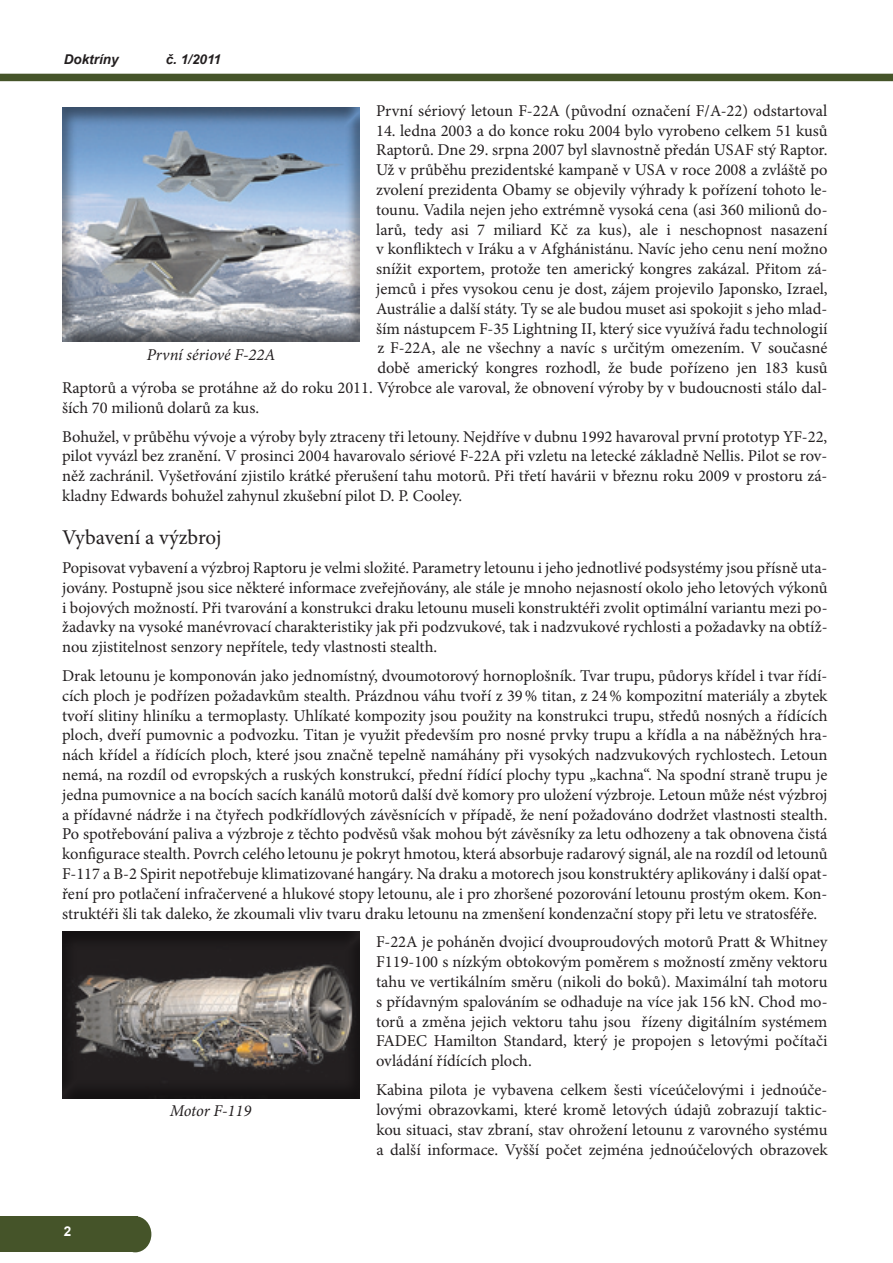
<style>
.page{position:relative;width:893px;height:1263px;background:#fff}
.page>*{position:absolute;margin:0;border:0;box-sizing:border-box;transform-origin:0 0}
.t1{font:21px "Minion Pro";color:#231f20}
.t2{font:16.5px/19.8px "Minion Pro";color:#231f20;text-align:justify}
.t3{font:italic 16.5px "Minion Pro";color:#231f20}
.t4{font:italic 700 13.5px "Arial";color:#231f20}
.t5{font:700 13.5px "Arial";color:#fff}
</style>
<div class="page">
<div style="left:119px;top:1216px;width:32px;height:36px;background:#455429;border-radius:50%"></div>
<div style="left:0;top:1216px;width:137px;height:36px;background:#455429"></div>
<div style="left:0;top:74px;width:893px;height:7px;background:#455429"></div>
<div style="left:61px;top:106px;width:300px;height:237px;background:#231f20;opacity:.5"></div>
<div style="left:61px;top:931px;width:300px;height:168px;background:#231f20;opacity:.5"></div>
<p class="t4" style="left:64px;top:50px;width:56px">Doktríny</p>
<p class="t4" style="left:166px;top:50px;width:57px">č. 1/2011</p>
<p class="t2" style="left:376px;top:101px;width:453px">První sériový letoun F-22A (původní označení F/A-22) odstartoval</p>
<p class="t2" style="left:376px;top:120px;width:453px">14. ledna 2003 a do konce roku 2004 bylo vyrobeno celkem 51 kusů</p>
<p class="t2" style="left:376px;top:140px;width:453px">Raptorů. Dne 29. srpna 2007 byl slavnostně předán USAF stý Raptor.</p>
<p class="t2" style="left:376px;top:160px;width:453px">Už v průběhu prezidentské kampaně v USA v roce 2008 a zvláště po</p>
<p class="t2" style="left:376px;top:180px;width:453px">zvolení prezidenta Obamy se objevily výhrady k pořízení tohoto le-</p>
<p class="t2" style="left:376px;top:200px;width:453px">tounu. Vadila nejen jeho extrémně vysoká cena (asi 360 milionů do-</p>
<p class="t2" style="left:376px;top:219px;width:453px">larů, tedy asi 7 miliard Kč za kus), ale i neschopnost nasazení</p>
<p class="t2" style="left:376px;top:239px;width:453px">v konfliktech v Iráku a v Afghánistánu. Navíc jeho cenu není možno</p>
<p class="t2" style="left:376px;top:259px;width:453px">snížit exportem, protože ten americký kongres zakázal. Přitom zá-</p>
<p class="t2" style="left:376px;top:279px;width:453px">jemců i přes vysokou cenu je dost, zájem projevilo Japonsko, Izrael,</p>
<p class="t2" style="left:376px;top:299px;width:453px">Austrálie a další státy. Ty se ale budou muset asi spokojit s jeho mlad-</p>
<p class="t2" style="left:376px;top:318px;width:453px">ším nástupcem F-35 Lightning II, který sice využívá řadu technologií</p>
<p class="t2" style="left:377px;top:338px;width:452px">z F-22A, ale ne všechny a navíc s určitým omezením. V současné</p>
<p class="t2" style="left:377px;top:358px;width:452px">době americký kongres rozhodl, že bude pořízeno jen 183 kusů</p>
<p class="t2" style="left:62px;top:378px;width:767px">Raptorů a výroba se protáhne až do roku 2011. Výrobce ale varoval, že obnovení výroby by v budoucnosti stálo dal-</p>
<p class="t2" style="left:62px;top:398px;width:199px">ších 70 milionů dolarů za kus.</p>
<p class="t2" style="left:62px;top:426px;width:767px">Bohužel, v průběhu vývoje a výroby byly ztraceny tři letouny. Nejdříve v dubnu 1992 havaroval první prototyp YF-22, pilot vyvázl bez zranění. V prosinci 2004 havarovalo sériové F-22A při vzletu na letecké základně Nellis. Pilot se rov&shy;něž zachránil. Vyšetřování zjistilo krátké přerušení tahu motorů. Při třetí havárii v březnu roku 2009 v prostoru zá&shy;kladny Edwards bohužel zahynul zkušební pilot D. P. Cooley.</p>
<p class="t1" style="left:62px;top:523px;width:161px">Vybavení a výzbroj</p>
<p class="t2" style="left:62px;top:558px;width:767px">Popisovat vybavení a výzbroj Raptoru je velmi složité. Parametry letounu i jeho jednotlivé podsystémy jsou přísně uta&shy;jovány. Postupně jsou sice některé informace zveřejňovány, ale stále je mnoho nejasností okolo jeho letových výkonů i bojových možností. Při tvarování a konstrukci draku letounu museli konstruktéři zvolit optimální variantu mezi po&shy;žadavky na vysoké manévrovací charakteristiky jak při podzvukové, tak i nadzvukové rychlosti a požadavky na obtíž&shy;nou zjistitelnost senzory nepřítele, tedy vlastnosti stealth.</p>
<p class="t2" style="left:62px;top:666px;width:767px">Drak letounu je komponován jako jednomístný, dvoumotorový hornoplošník. Tvar trupu, půdorys křídel i tvar řídí&shy;cích ploch je podřízen požadavkům stealth. Prázdnou váhu tvoří z 39% titan, z 24% kompozitní materiály a zbytek tvoří slitiny hliníku a termoplasty. Uhlíkaté kompozity jsou použity na konstrukci trupu, středů nosných a řídících ploch, dveří pumovnic a podvozku. Titan je využit především pro nosné prvky trupu a křídla a na náběžných hra&shy;nách křídel a řídících ploch, které jsou značně tepelně namáhány při vysokých nadzvukových rychlostech. Letoun nemá, na rozdíl od evropských a ruských konstrukcí, přední řídící plochy typu „kachna“. Na spodní straně trupu je jedna pumovnice a na bocích sacích kanálů motorů další dvě komory pro uložení výzbroje. Letoun může nést výzbroj a přídavné nádrže i na čtyřech podkřídlových závěsnících v případě, že není požadováno dodržet vlastnosti stealth.<br>Po spotřebování paliva a výzbroje z těchto podvěsů však mohou být závěsníky za letu odhozeny a tak obnovena čistá konfigurace stealth. Povrch celého letounu je pokryt hmotou, která absorbuje radarový signál, ale na rozdíl od letounů F-117 a B-2 Spirit nepotřebuje klimatizované hangáry. Na draku a motorech jsou konstruktéry aplikovány i další opat&shy;ření pro potlačení infračervené a hlukové stopy letounu, ale i pro zhoršené pozorování letounu prostým okem. Kon&shy;struktéři šli tak daleko, že zkoumali vliv tvaru draku letounu na zmenšení kondenzační stopy při letu ve stratosféře.</p>
<p class="t2" style="left:376px;top:932px;width:453px">F-22A je poháněn dvojicí dvouproudových motorů Pratt &amp; Whitney F119-100 s nízkým obtokovým poměrem s možností změny vektoru tahu ve vertikálním směru (nikoli do boků). Maximální tah motoru s přídavným spalováním se odhaduje na více jak 156 kN. Chod mo&shy;torů a změna jejich vektoru tahu jsou řízeny digitálním systémem FADEC Hamilton Standard, který je propojen s letovými počítači ovládání řídících ploch.</p>
<p class="t2" style="left:376px;top:1080px;width:453px">Kabina pilota je vybavena celkem šesti víceúčelovými i jednoúče&shy;lovými obrazovkami, které kromě letových údajů zobrazují taktic&shy;kou situaci, stav zbraní, stav ohrožení letounu z varovného systému a další informace. Vyšší počet zejména jednoúčelových obrazovek</p>
<p class="t3" style="left:147px;top:344px;width:130px">První sériové F-22A</p>
<p class="t3" style="left:170px;top:1099px;width:83px">Motor F-119</p>
<p class="t5" style="left:64px;top:1222px;width:9px">2</p>
</div>
